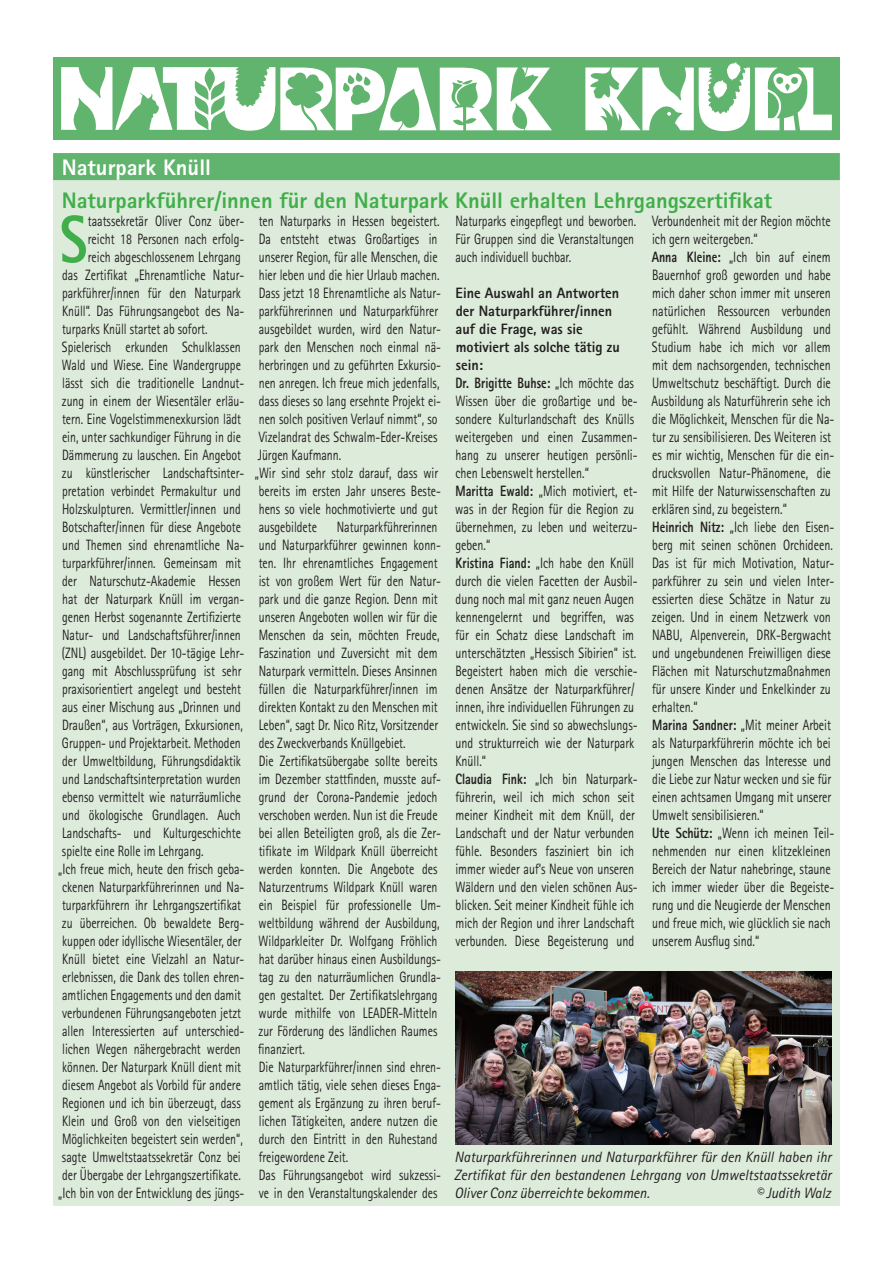
<style>
.page{position:relative;width:893px;height:1263px;background:#fff}
.page>*{position:absolute;margin:0;border:0;box-sizing:border-box;transform-origin:0 0}
.Grundtext-Intital_GR{font:800 67.2px "Rotis Sans Serif";color:#40ae49;scale:.79 1}
.Rotis_ExBold_15_17_H{font:800 22.5px "Rotis Sans Serif";color:#40ae49}
.Rubrikentitel_GRÜN{font:800 22.5px "Rotis Sans Serif";color:#fff}
.Rotis_10_12_Grundtex{font:15px/18px "Rotis Sans Serif";color:#231f20;scale:.79 1}
.Interview{font:15px/18px "Rotis Sans Serif";color:#231f20;scale:.8 1}
.Grundtext-Intital_GR-2{font:15px "Rotis Sans Serif";color:#231f20;scale:.79 1}
.Rotis_10_12_Grundtex-2{font:italic 15px/18px "Rotis Sans Serif";color:#231f20;text-align:justify;scale:.95 1}
.Rotis_ExBold_10_12_S{font:800 15px/18px "Rotis Sans Serif";color:#231f20;scale:.95 1}
.s1{font-weight:800}
</style>
<div class="page">
<div style="left:53px;top:57px;width:787px;height:83px;background:#61b46d"></div>
<svg style="left:61px;top:67px;width:491px;height:64px"></svg>
<svg style="left:585px;top:62px;width:247px;height:69px"></svg>
<div style="left:53px;top:153px;width:787px;height:1052px;background:#ddebdb"></div>
<div style="left:53px;top:153px;width:787px;height:27px;background:#61b46d"></div>
<img style="left:455px;top:972px;width:376px;height:172px">
<p class="Rubrikentitel_GRÜN" style="left:62px;top:153px;width:151px">Naturpark Knüll</p>
<p class="Rotis_ExBold_15_17_H" style="left:62px;top:186px;width:712px">Naturparkführer/innen für den Naturpark Knüll erhalten Lehrgangszertifikat</p>
<p class="Grundtext-Intital_GR" style="left:60px;top:197px;width:36px">S</p>
<p class="Grundtext-Intital_GR-2" style="left:88px;top:212px;width:200px">taatssekretär Oliver Conz über-</p>
<p class="Rotis_10_12_Grundtex" style="left:455px;top:212px;width:230px">Naturparks eingepflegt und beworben.<br>Für Gruppen sind die Veranstaltungen auch individuell buchbar.</p>
<p class="Rotis_ExBold_10_12_S" style="left:455px;top:284px;width:174px">Eine Auswahl an Antworten der Naturparkführer/innen auf die Frage, was sie motiviert als solche tätig zu sein:</p>
<p class="Interview" style="left:455px;top:374px;width:230px"><span class="s1">Dr. Brigitte Buhse:</span> „Ich möchte das Wissen über die großartige und be&shy;sondere Kulturlandschaft des Knülls weitergeben und einen Zusammen&shy;hang zu unserer heutigen persönli&shy;chen Lebenswelt herstellen.“</p>
<p class="Interview" style="left:455px;top:482px;width:230px"><span class="s1">Maritta Ewald:</span> „Mich motiviert, et&shy;was in der Region für die Region zu übernehmen, zu leben und weiterzu&shy;geben.“</p>
<p class="Interview" style="left:455px;top:554px;width:229px"><span class="s1">Kristina Fiand:</span> „Ich habe den Knüll durch die vielen Facetten der Ausbil&shy;dung noch mal mit ganz neuen Augen kennengelernt und begriffen, was für ein Schatz diese Landschaft im unterschätzten „Hessisch Sibirien“ ist.<br>Begeistert haben mich die verschie&shy;denen Ansätze der Naturparkführer/ innen, ihre individuellen Führungen zu entwickeln. Sie sind so abwechslungs&shy;und strukturreich wie der Naturpark Knüll.“</p>
<p class="Interview" style="left:455px;top:770px;width:229px"><span class="s1">Claudia Fink:</span> „Ich bin Naturpark&shy;führerin, weil ich mich schon seit meiner Kindheit mit dem Knüll, der Landschaft und der Natur verbunden fühle. Besonders fasziniert bin ich immer wieder auf‘s Neue von unseren Wäldern und den vielen schönen Aus&shy;blicken. Seit meiner Kindheit fühle ich mich der Region und ihrer Landschaft verbunden. Diese Begeisterung und</p>
<p class="Rotis_10_12_Grundtex" style="left:258px;top:212px;width:233px">ten Naturparks in Hessen begeistert.<br>Da entsteht etwas Großartiges in unserer Region, für alle Menschen, die hier leben und die hier Urlaub machen.<br>Dass jetzt 18 Ehrenamtliche als Natur&shy;parkführerinnen und Naturparkführer ausgebildet wurden, wird den Natur&shy;park den Menschen noch einmal nä&shy;herbringen und zu geführten Exkursio&shy;nen anregen. Ich freue mich jedenfalls, dass dieses so lang ersehnte Projekt ei&shy;nen solch positiven Verlauf nimmt“, so Vizelandrat des Schwalm-Eder-Kreises Jürgen Kaufmann.</p>
<p class="Rotis_10_12_Grundtex" style="left:255px;top:464px;width:237px">„Wir sind sehr stolz darauf, dass wir bereits im ersten Jahr unseres Beste&shy;hens so viele hochmotivierte und gut ausgebildete</p>
<p class="Interview" style="left:652px;top:212px;width:225px">Verbundenheit mit der Region möchte ich gern weitergeben.“</p>
<p class="Interview" style="left:652px;top:248px;width:230px"><span class="s1">Anna Kleine:</span> „Ich bin auf einem Bauernhof groß geworden und habe mich daher schon immer mit unseren natürlichen Ressourcen verbunden gefühlt. Während Ausbildung und Studium habe ich mich vor allem mit dem nachsorgenden, technischen Umweltschutz beschäftigt. Durch die Ausbildung als Naturführerin sehe ich die Möglichkeit, Menschen für die Na&shy;tur zu sensibilisieren. Des Weiteren ist es mir wichtig, Menschen für die ein&shy;drucksvollen Natur-Phänomene, die mit Hilfe der Naturwissenschaften zu erklären sind, zu begeistern.“</p>
<p class="Interview" style="left:652px;top:518px;width:230px"><span class="s1">Heinrich Nitz:</span> „Ich liebe den Eisen&shy;berg mit seinen schönen Orchideen.<br>Das ist für mich Motivation, Natur&shy;parkführer zu sein und vielen Inter&shy;essierten diese Schätze in Natur zu zeigen. Und in einem Netzwerk von NABU, Alpenverein, DRK-Bergwacht und ungebundenen Freiwilligen diese Flächen mit Naturschutzmaßnahmen für unsere Kinder und Enkelkinder zu erhalten.“</p>
<p class="Interview" style="left:652px;top:716px;width:226px;text-align:justify"><span class="s1">Marina Sandner:</span> „Mit meiner Arbeit als Naturparkführerin möchte ich bei jungen Menschen das Interesse und die Liebe zur Natur wecken und sie für einen achtsamen Umgang mit unserer Umwelt sensibilisieren.“</p>
<p class="Interview" style="left:652px;top:824px;width:229px"><span class="s1">Ute Schütz:</span> „Wenn ich meinen Teil&shy;nehmenden nur einen klitzekleinen Bereich der Natur nahebringe, staune ich immer wieder über die Begeiste&shy;rung und die Neugierde der Menschen und freue mich, wie glücklich sie nach unserem Ausflug sind.“</p>
<p class="Grundtext-Intital_GR-2" style="left:88px;top:230px;width:200px">reicht 18 Personen nach erfolg-</p>
<p class="Grundtext-Intital_GR-2" style="left:88px;top:248px;width:195px">reich abgeschlossenem Lehrgang</p>
<p class="Grundtext-Intital_GR-2" style="left:62px;top:266px;width:232px">das Zertifikat „Ehrenamtliche Natur-</p>
<p class="Grundtext-Intital_GR-2" style="left:62px;top:284px;width:228px">parkführer/innen für den Naturpark</p>
<p class="Grundtext-Intital_GR-2" style="left:62px;top:302px;width:232px">Knüll“. Das Führungsangebot des Na-</p>
<p class="Grundtext-Intital_GR-2" style="left:62px;top:320px;width:186px">turparks Knüll startet ab sofort.</p>
<p class="Rotis_10_12_Grundtex" style="left:62px;top:338px;width:232px">Spielerisch erkunden Schulklassen Wald und Wiese. Eine Wandergruppe lässt sich die traditionelle Landnut&shy;zung in einem der Wiesentäler erläu&shy;tern. Eine Vogelstimmenexkursion lädt ein, unter sachkundiger Führung in die Dämmerung zu lauschen. Ein Angebot zu künstlerischer Landschaftsinter&shy;pretation verbindet Permakultur und Holzskulpturen. Vermittler/innen und Botschafter/innen für diese Angebote und Themen sind ehrenamtliche Na&shy;turparkführer/innen. Gemeinsam mit der Naturschutz-Akademie Hessen hat der Naturpark Knüll im vergan&shy;genen Herbst sogenannte Zertifizierte Natur- und Landschaftsführer/innen (ZNL) ausgebildet. Der 10-tägige Lehr&shy;gang mit Abschlussprüfung ist sehr praxisorientiert angelegt und besteht aus einer Mischung aus „Drinnen und Draußen“, aus Vorträgen, Exkursionen, Gruppen- und Projektarbeit. Methoden der Umweltbildung, Führungsdidaktik und Landschaftsinterpretation wurden ebenso vermittelt wie naturräumliche und ökologische Grundlagen. Auch Landschafts- und Kulturgeschichte spielte eine Rolle im Lehrgang.</p>
<p class="Rotis_10_12_Grundtex" style="left:58px;top:860px;width:237px">„Ich freue mich, heute den frisch geba&shy;ckenen Naturparkführerinnen und Na&shy;turparkführern ihr Lehrgangszertifikat zu überreichen. Ob bewaldete Berg&shy;kuppen oder idyllische Wiesentäler, der Knüll bietet eine Vielzahl an Natur&shy;erlebnissen, die Dank des tollen ehren&shy;amtlichen Engagements und den damit verbundenen Führungsangeboten jetzt allen Interessierten auf unterschied&shy;lichen Wegen nähergebracht werden können. Der Naturpark Knüll dient mit diesem Angebot als Vorbild für andere Regionen und ich bin überzeugt, dass Klein und Groß von den vielseitigen Möglichkeiten begeistert sein werden“, sagte Umweltstaatssekretär Conz bei der Übergabe der Lehrgangszertifikate.</p>
<p class="Rotis_10_12_Grundtex" style="left:58px;top:1184px;width:237px">„Ich bin von der Entwicklung des jüngs-</p>
<p class="Rotis_10_12_Grundtex" style="left:259px;top:518px;width:232px;text-indent:78px">Naturparkführerinnen und Naturparkführer gewinnen konn&shy;ten. Ihr ehrenamtliches Engagement ist von großem Wert für den Natur&shy;park und die ganze Region. Denn mit unseren Angeboten wollen wir für die Menschen da sein, möchten Freude, Faszination und Zuversicht mit dem Naturpark vermitteln. Dieses Ansinnen füllen die Naturparkführer/innen im direkten Kontakt zu den Menschen mit Leben“, sagt Dr. Nico Ritz, Vorsitzender des Zweckverbands Knüllgebiet.</p>
<p class="Rotis_10_12_Grundtex" style="left:258px;top:752px;width:233px">Die Zertifikatsübergabe sollte bereits im Dezember stattfinden, musste auf&shy;grund der Corona-Pandemie jedoch verschoben werden. Nun ist die Freude bei allen Beteiligten groß, als die Zer&shy;tifikate im Wildpark Knüll überreicht werden konnten. Die Angebote des Naturzentrums Wildpark Knüll waren ein Beispiel für professionelle Um&shy;weltbildung während der Ausbildung, Wildparkleiter Dr. Wolfgang Fröhlich hat darüber hinaus einen Ausbildungs&shy;tag zu den naturräumlichen Grundla&shy;gen gestaltet. Der Zertifikatslehrgang wurde mithilfe von LEADER-Mitteln zur Förderung des ländlichen Raumes finanziert.</p>
<p class="Rotis_10_12_Grundtex" style="left:259px;top:1058px;width:232px">Die Naturparkführer/innen sind ehren&shy;amtlich tätig, viele sehen dieses Enga&shy;gement als Ergänzung zu ihren beruf&shy;lichen Tätigkeiten, andere nutzen die durch den Eintritt in den Ruhestand freigewordene Zeit.</p>
<p class="Rotis_10_12_Grundtex" style="left:259px;top:1166px;width:232px">Das Führungsangebot wird sukzessi&shy;ve in den Veranstaltungskalender des</p>
<p class="Rotis_10_12_Grundtex-2" style="left:454px;top:1148px;width:399px">Naturparkführerinnen und Naturparkführer für den Knüll haben ihr Zertifikat für den bestandenen Lehrgang von Umweltstaatssekretär Oliver Conz überreichte bekommen.</p>
<p class="Rotis_10_12_Grundtex-2" style="left:756px;top:1184px;width:80px">© Judith Walz</p>
</div>
